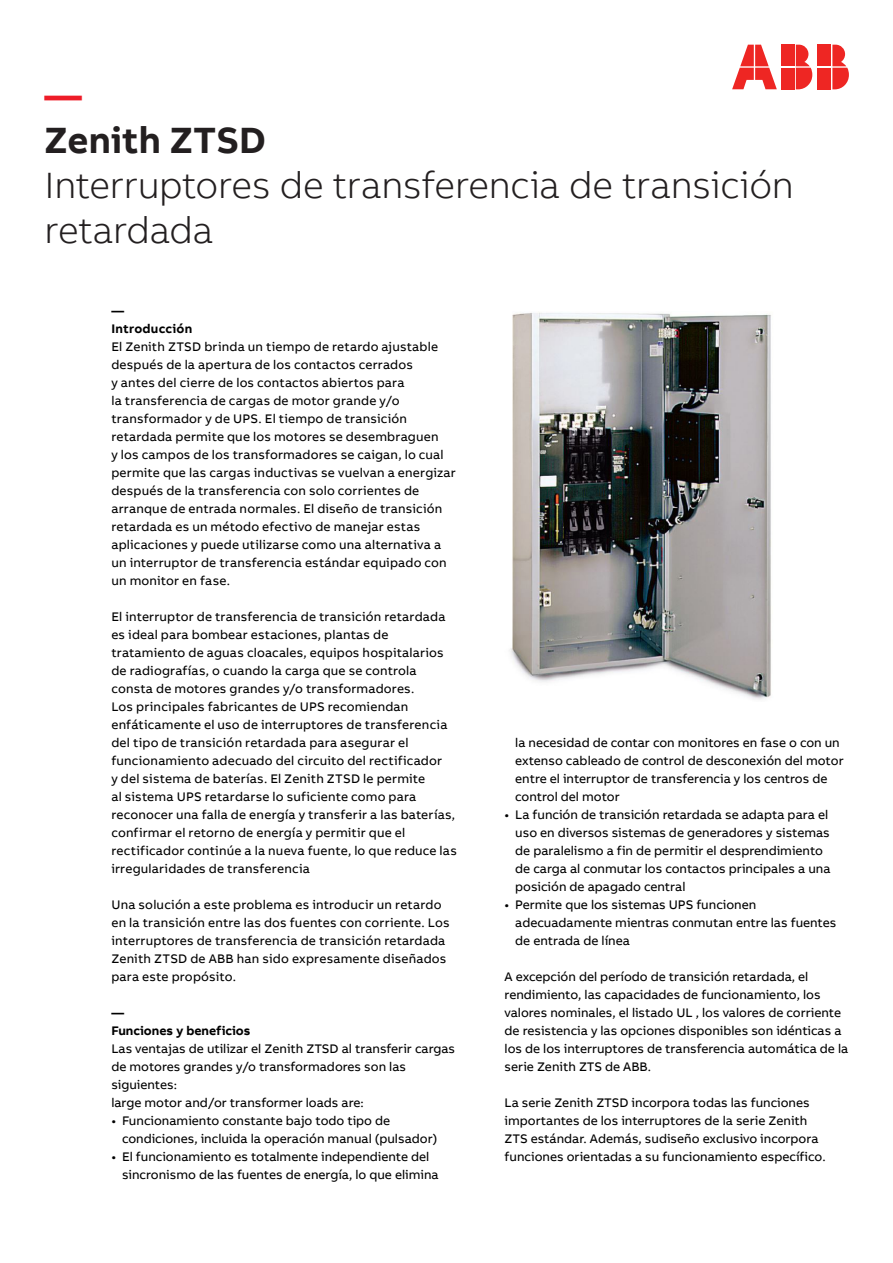
<style>
.page{position:relative;width:893px;height:1263px;background:#fff}
.page>*{position:absolute;margin:0;border:0;box-sizing:border-box;transform-origin:0 0}
.Headline_L_25pt_30pt{font:300 37.5px/45px "AB Bvoice";letter-spacing:-.01em;color:#231f20}
.Headline_L_25pt_30pt-2{font:700 37.5px "AB Bvoice";color:#ee1c28}
.Table_content{font:12.75px/18px "AB Bvoice";letter-spacing:.005em;color:#000}
.Table_content-2{font:700 12.75px "AB Bvoice";color:#000}
.Table_content-3{font:700 12.75px/18px "AB Bvoice";letter-spacing:.02em;color:#000}
.s1{font-weight:700}
</style>
<div class="page">
<svg style="left:732px;top:45px;width:45px;height:44px"></svg>
<svg style="left:832px;top:45px;width:17px;height:44px"></svg>
<div style="left:817px;top:45px;width:14px;height:21px;background:#ee2623"></div>
<div style="left:817px;top:68px;width:14px;height:21px;background:#ee2623"></div>
<svg style="left:796px;top:45px;width:16px;height:44px"></svg>
<div style="left:781px;top:45px;width:13px;height:21px;background:#ee2623"></div>
<div style="left:781px;top:68px;width:13px;height:21px;background:#ee2623"></div>
<img style="left:509px;top:312px;width:262px;height:388px">
<p class="Headline_L_25pt_30pt-2" style="left:45px;top:71px;width:39px">—</p>
<p class="Headline_L_25pt_30pt" style="left:45px;top:117px;width:751px"><span class="s1">Zenith ZTSD<br></span>Interruptores de transferencia de transición retardada</p>
<p class="Table_content-3" style="left:111px;top:301px;width:82px">—<br>Introducción</p>
<p class="Table_content" style="left:111px;top:337px;width:346px">El Zenith ZTSD brinda un tiempo de retardo ajustable después de la apertura de los contactos cerrados<br>y antes del cierre de los contactos abiertos para<br>la transferencia de cargas de motor grande y/o transformador y de UPS. El tiempo de transición retardada permite que los motores se desembraguen<br>y los campos de los transformadores se caigan, lo cual permite que las cargas inductivas se vuelvan a energizar después de la transferencia con solo corrientes de arranque de entrada normales. El diseño de transición retardada es un método efectivo de manejar estas aplicaciones y puede utilizarse como una alternativa a un interruptor de transferencia estándar equipado con un monitor en fase.</p>
<p class="Table_content" style="left:111px;top:607px;width:347px">El interruptor de transferencia de transición retardada es ideal para bombear estaciones, plantas de tratamiento de aguas cloacales, equipos hospitalarios de radiografías, o cuando la carga que se controla consta de motores grandes y/o transformadores.<br>Los principales fabricantes de UPS recomiendan enfáticamente el uso de interruptores de transferencia del tipo de transición retardada para asegurar el funcionamiento adecuado del circuito del rectificador<br>y del sistema de baterías. El Zenith ZTSD le permite<br>al sistema UPS retardarse lo suficiente como para reconocer una falla de energía y transferir a las baterías, confirmar el retorno de energía y permitir que el rectificador continúe a la nueva fuente, lo que reduce las irregularidades de transferencia</p>
<p class="Table_content" style="left:111px;top:895px;width:340px">Una solución a este problema es introducir un retardo en la transición entre las dos fuentes con corriente. Los interruptores de transferencia de transición retardada Zenith ZTSD de ABB han sido expresamente diseñados para este propósito.</p>
<p class="Table_content-2" style="left:111px;top:1004px;width:14px">—</p>
<p class="Table_content-2" style="left:111px;top:1022px;width:141px">Funciones y beneficios</p>
<p class="Table_content" style="left:111px;top:1039px;width:345px">Las ventajas de utilizar el Zenith ZTSD al transferir cargas</p>
<p class="Table_content" style="left:111px;top:1057px;width:296px">de motores grandes y/o transformadores son las siguientes:</p>
<p class="Table_content" style="left:111px;top:1093px;width:254px">large motor and/or transformer loads are:</p>
<p class="Table_content" style="left:122px;top:1111px;width:317px;text-indent:-11px">• Funcionamiento constante bajo todo tipo de condiciones, incluida la operación manual (pulsador)</p>
<p class="Table_content" style="left:122px;top:1147px;width:318px;text-indent:-11px">• El funcionamiento es totalmente independiente del sincronismo de las fuentes de energía, lo que elimina</p>
<p class="Table_content" style="left:515px;top:734px;width:330px">la necesidad de contar con monitores en fase o con un extenso cableado de control de desconexión del motor entre el interruptor de transferencia y los centros de control del motor</p>
<p class="Table_content" style="left:515px;top:806px;width:317px;text-indent:-11px">• La función de transición retardada se adapta para el uso en diversos sistemas de generadores y sistemas de paralelismo a fin de permitir el desprendimiento de carga al conmutar los contactos principales a una posición de apagado central</p>
<p class="Table_content" style="left:515px;top:896px;width:323px;text-indent:-11px">• Permite que los sistemas UPS funcionen adecuadamente mientras conmutan entre las fuentes de entrada de línea</p>
<p class="Table_content" style="left:505px;top:968px;width:345px">A excepción del período de transición retardada, el rendimiento, las capacidades de funcionamiento, los valores nominales, el listado UL , los valores de corriente de resistencia y las opciones disponibles son idénticas a los de los interruptores de transferencia automática de la serie Zenith ZTS de ABB.</p>
<p class="Table_content" style="left:505px;top:1094px;width:323px">La serie Zenith ZTSD incorpora todas las funciones importantes de los interruptores de la serie Zenith ZTS estándar. Además, sudiseño exclusivo incorpora funciones orientadas a su funcionamiento específico.</p>
</div>
